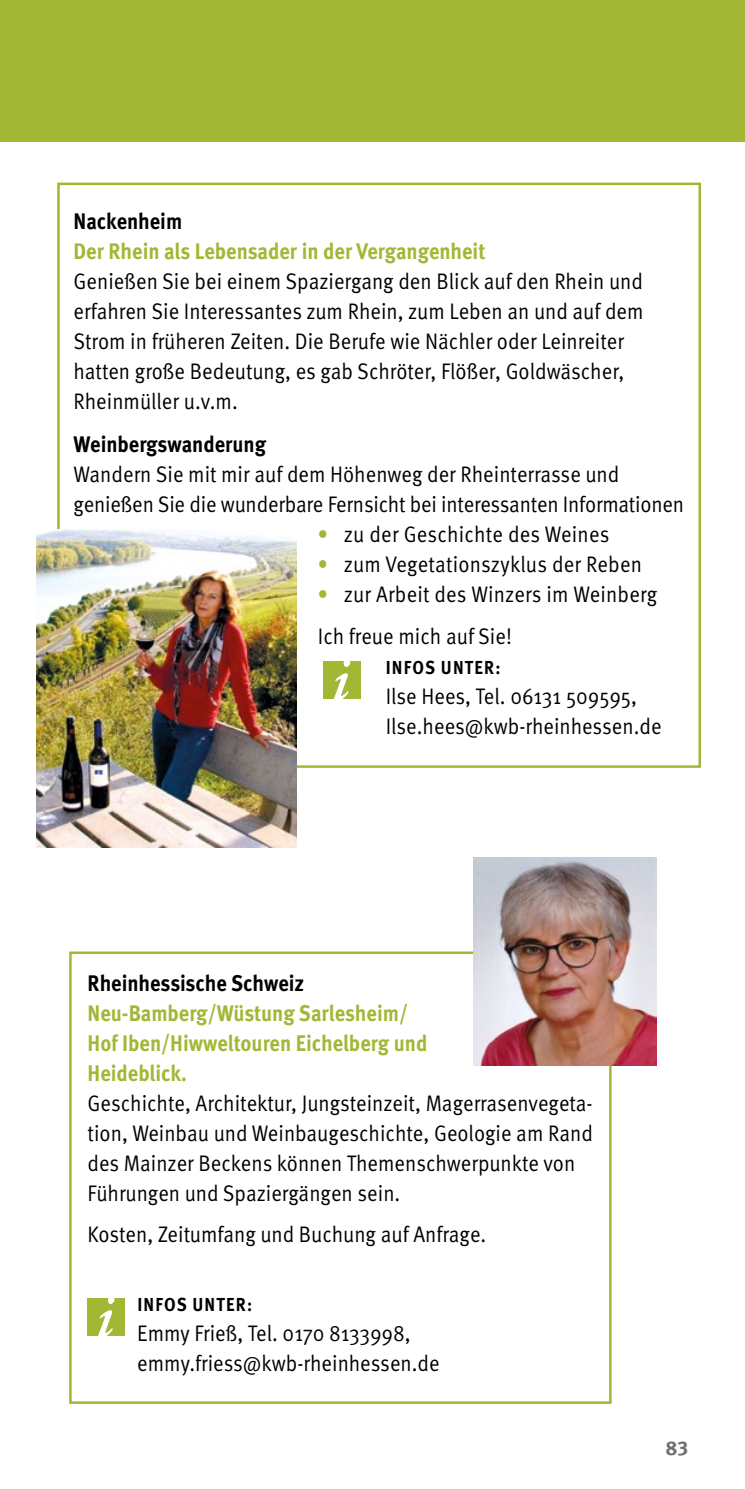
<style>
.page{position:relative;width:745px;height:1489px;background:#fff}
.page>*{position:absolute;margin:0;border:0;box-sizing:border-box;transform-origin:0 0}
.t1{font:22.5px/30px "Meta Pro";color:#000;scale:.9 1}
.t2{font:700 22.5px/30px "Meta Pro";color:#a2b734;scale:.9 1}
.t3{font:700 22.5px "Meta Pro";color:#000;scale:.9 1}
.t4{font:700 20px "Meta Pro";color:#706f6f}
.t5{font:700 18.75px "Meta Pro";letter-spacing:.07em;color:#000;scale:.9 1}
.s1{font-weight:500;color:#a2b734}
</style>
<div class="page">
<div style="left:0;top:0;width:744px;height:142px;background:#a2b734"></div>
<div style="left:69px;top:951px;width:542px;height:452px;border:2px solid #a2b734"></div>
<img style="left:473px;top:857px;width:183px;height:208px">
<div style="left:88px;top:1298px;width:37px;height:37px;background:#a2b734"></div>
<svg style="left:98px;top:1298px;width:16px;height:37px"></svg>
<div style="left:57px;top:182px;width:643px;height:585px;background:#fff;border:2px solid #a2b734"></div>
<img style="left:37px;top:530px;width:259px;height:317px">
<div style="left:323px;top:662px;width:37px;height:37px;background:#a2b734"></div>
<svg style="left:333px;top:662px;width:17px;height:37px"></svg>
<p class="t3" style="left:73px;top:204px;width:122px">Nackenheim</p>
<p class="t2" style="left:73px;top:235px;width:459px">Der Rhein als Lebensader in der Vergangenheit</p>
<p class="t1" style="left:73px;top:265px;width:634px">Genießen Sie bei einem Spaziergang den Blick auf den Rhein und erfahren Sie Interessantes zum Rhein, zum Leben an und auf dem Strom in früheren Zeiten. Die Berufe wie Nächler oder Leinreiter hatten große Bedeutung, es gab Schröter, Flößer, Goldwäscher, Rheinmüller u.v.m.</p>
<p class="t3" style="left:73px;top:426px;width:215px">Weinbergswanderung</p>
<p class="t1" style="left:73px;top:457px;width:679px">Wandern Sie mit mir auf dem Höhenweg der Rheinterrasse und genießen Sie die wunderbare Fernsicht bei interessanten Informationen</p>
<p class="t1" style="left:317px;top:517px;width:325px"><span class="s1">•</span> zu der Geschichte des Weines</p>
<p class="t1" style="left:317px;top:547px;width:361px"><span class="s1">•</span> zum Vegetationszyklus der Reben</p>
<p class="t1" style="left:317px;top:571px;width:378px;line-height:42.5px"><span class="s1">•</span> zur Arbeit des Winzers im Weinberg<br>Ich freue mich auf Sie!</p>
<p class="t5" style="left:385px;top:653px;width:129px">INFOS UNTER:</p>
<p class="t1" style="left:385px;top:680px;width:308px">Ilse Hees, Tel. 06131 509595,<br>Ilse.hees@kwb-rheinhessen.de</p>
<p class="t3" style="left:88px;top:965px;width:242px">Rheinhessische Schweiz</p>
<p class="t2" style="left:88px;top:996px;width:379px">Neu-Bamberg/Wüstung Sarlesheim/<br>Hof Iben/Hiwweltouren Eichelberg und<br>Heideblick.</p>
<p class="t1" style="left:88px;top:1086px;width:562px">Geschichte, Architektur, Jungsteinzeit, Magerrasenvegeta&shy;tion, Weinbau und Weinbaugeschichte, Geologie am Rand des Mainzer Beckens können Themenschwerpunkte von Führungen und Spaziergängen sein.</p>
<p class="t1" style="left:88px;top:1217px;width:444px">Kosten, Zeitumfang und Buchung auf Anfrage.</p>
<p class="t5" style="left:137px;top:1289px;width:129px">INFOS UNTER:</p>
<p class="t1" style="left:137px;top:1316px;width:337px">Emmy Frieß, Tel. 0170 8133998, emmy.friess@kwb-rheinhessen.de</p>
<p class="t4" style="left:665px;top:1431px;width:24px">83</p>
</div>
